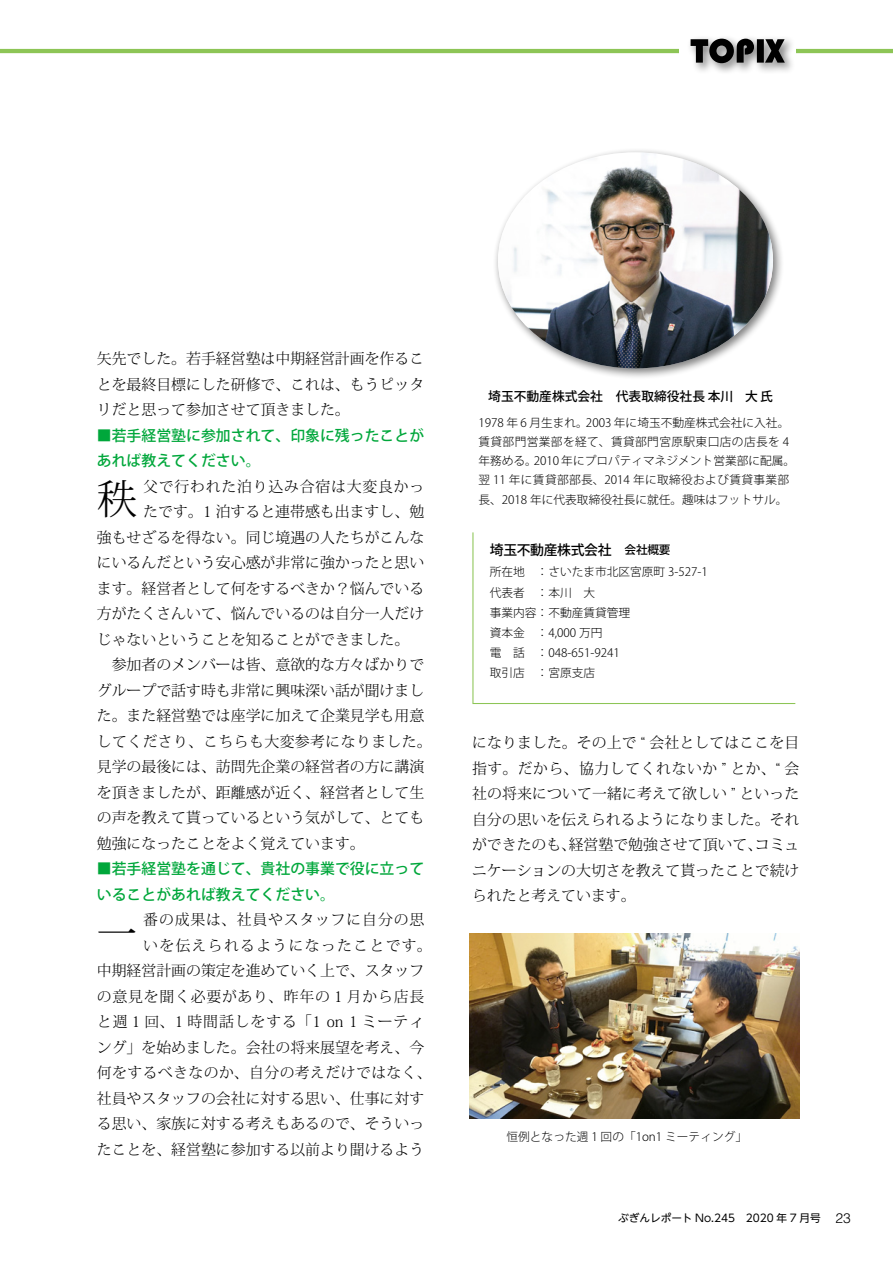
<style>
.page{position:relative;width:893px;height:1263px;background:#fff}
.page>*{position:absolute;margin:0;border:0;box-sizing:border-box;transform-origin:0 0}
.t1{font:300 40.35px "Koz Min Pr 6 N";color:#000}
.t2{font:300 14.85px/25.5px "Koz Min Pr 6 N";color:#000;text-align:justify}
.t3{font:500 14.85px/25.5px "Koz Go Pr 6 N";color:#00a73b}
.t4{font:300 14.85px "Koz Min Pr 6 N";letter-spacing:.025em;color:#000}
.t5{font:300 14.85px "Koz Min Pr 6 N";letter-spacing:.05em;color:#000}
.t6{font:300 14.85px "Koz Min Pr 6 N";letter-spacing:.065em;color:#000}
.t7{font:300 14.85px "Koz Min Pr 6 N";letter-spacing:.055em;color:#000}
.t8{font:300 14.85px "Koz Min Pr 6 N";letter-spacing:.085em;color:#000}
.t9{font:500 13.8px "Koz Go Pr 6 N";letter-spacing:-.025em;color:#000}
.t10{font:500 12.75px "Koz Go Pr 6 N";color:#000}
.t11{font:300 11.7px/20.2px "Koz Go Pr 6 N";color:#000}
.t12{font:10.65px "UD Shin Go NT Pro";color:#000}
.s1{font-size:11.7px}
.s2{font-family:"Helvetica LT Std";font-weight:300;font-size:13.8px}
</style>
<div class="page">
<hr style="left:0;top:49px;width:893px;height:4px;background:#8dc556">
<div style="left:679px;top:35px;width:117px;height:31px;background:#fff"></div>
<div style="left:687px;top:35px;width:109px;height:40px;background:#000;opacity:.5"></div>
<svg style="left:691px;top:39px;width:94px;height:24px;background:#4e4e4e"></svg>
<div style="left:493px;top:147px;width:291px;height:232px;background:#000;opacity:.5"></div>
<img style="left:498px;top:152px;width:275px;height:216px">
<img style="left:469px;top:933px;width:330px;height:186px">
<svg style="left:472px;top:532px;width:324px;height:172px"></svg>
<p class="t2" style="left:97px;top:346px;width:329px">矢先でした。若手経営塾は中期経営計画を作ることを最終目標にした研修で、これは、もうピッタリだと思って参加させて頂きました。</p>
<p class="t3" style="left:97px;top:423px;width:329px">■若手経営塾に参加されて、印象に残ったことがあれば教えてください。</p>
<p class="t1" style="left:97px;top:477px;width:42px">秩</p>
<p class="t5" style="left:143px;top:478px;width:283px">父で行われた泊り込み合宿は大変良かっ</p>
<p class="t2" style="left:143px;top:499px;width:282px">たです。1 泊すると連帯感も出ますし、勉</p>
<p class="t2" style="left:97px;top:525px;width:329px">強もせざるを得ない。同じ境遇の人たちがこんな</p>
<p class="t2" style="left:97px;top:550px;width:329px">にいるんだという安心感が非常に強かったと思い</p>
<p class="t2" style="left:97px;top:576px;width:329px">ます。経営者として何をするべきか？悩んでいる</p>
<p class="t2" style="left:97px;top:601px;width:329px">方がたくさんいて、悩んでいるのは自分一人だけ</p>
<p class="t2" style="left:97px;top:627px;width:314px">じゃないということを知ることができました。</p>
<p class="t2" style="left:97px;top:652px;width:329px">　参加者のメンバーは皆、意欲的な方々ばかりで</p>
<p class="t2" style="left:97px;top:678px;width:329px">グループで話す時も非常に興味深い話が聞けまし</p>
<p class="t2" style="left:97px;top:703px;width:329px">た。また経営塾では座学に加えて企業見学も用意</p>
<p class="t4" style="left:97px;top:733px;width:336px">してくださり、こちらも大変参考になりました。</p>
<p class="t2" style="left:97px;top:754px;width:329px">見学の最後には、訪問先企業の経営者の方に講演</p>
<p class="t2" style="left:97px;top:780px;width:329px">を頂きましたが、距離感が近く、経営者として生</p>
<p class="t2" style="left:97px;top:805px;width:329px">の声を教えて貰っているという気がして、とても</p>
<p class="t2" style="left:97px;top:831px;width:269px">勉強になったことをよく覚えています。</p>
<p class="t3" style="left:97px;top:856px;width:329px">■若手経営塾を通じて、貴社の事業で役に立っていることがあれば教えてください。</p>
<p class="t1" style="left:97px;top:910px;width:42px">一</p>
<p class="t7" style="left:143px;top:911px;width:282px">番の成果は、社員やスタッフに自分の思</p>
<p class="t8" style="left:143px;top:937px;width:290px">いを伝えられるようになったことです。</p>
<p class="t2" style="left:97px;top:958px;width:329px">中期経営計画の策定を進めていく上で、スタッフ</p>
<p class="t5" style="left:97px;top:988px;width:329px">の意見を聞く必要があり、昨年の 1 月から店長</p>
<p class="t6" style="left:97px;top:1014px;width:329px">と週 1 回、1 時間話しをする「1 on 1 ミーティ</p>
<p class="t2" style="left:97px;top:1035px;width:329px">ング」を始めました。会社の将来展望を考え、今</p>
<p class="t4" style="left:97px;top:1065px;width:336px">何をするべきなのか、自分の考えだけではなく、</p>
<p class="t2" style="left:97px;top:1086px;width:329px">社員やスタッフの会社に対する思い、仕事に対す</p>
<p class="t2" style="left:97px;top:1111px;width:329px">る思い、家族に対する考えもあるので、そういっ</p>
<p class="t2" style="left:97px;top:1137px;width:329px">たことを、経営塾に参加する以前より聞けるよう</p>
<p class="t10" style="left:488px;top:389px;width:286px">埼玉不動産株式会社　代表取締役社長 本川　大 氏</p>
<p class="t11" style="left:478px;top:413px;width:324px;line-height:19.2px">1978 年 6 月生まれ。2003 年に埼玉不動産株式会社に入社。　賃貸部門営業部を経て、賃貸部門宮原駅東口店の店長を 4年務める。2010 年にプロパティマネジメント営業部に配属。翌 11 年に賃貸部部長、2014 年に取締役および賃貸事業部長、2018 年に代表取締役社長に就任。趣味はフットサル。</p>
<p class="t9" style="left:490px;top:542px;width:182px">埼玉不動産株式会社　<span class="s1">会社概要</span></p>
<p class="t11" style="left:490px;top:562px;width:220px">所在地　：さいたま市北区宮原町 3-527-1代表者　：本川　大<br>事業内容：不動産賃貸管理<br>資本金　：4,000 万円<br>電　話　：048-651-9241<br>取引店　：宮原支店</p>
<p class="t2" style="left:472px;top:730px;width:329px">になりました。その上で “ 会社としてはここを目指す。だから、協力してくれないか ” とか、“ 会社の将来について一緒に考えて欲しい ” といった自分の思いを伝えられるようになりました。それができたのも、経営塾で勉強させて頂いて、コミュニケーションの大切さを教えて貰ったことで続けられたと考えています。</p>
<p class="t11" style="left:507px;top:1127px;width:242px">恒例となった週 1 回の「1on1 ミーティング」</p>
<p class="t12" style="left:618px;top:1210px;width:234px">ぶぎんレポート No.245　2020 年 7 月号 <span class="s2">23</span></p>
</div>
